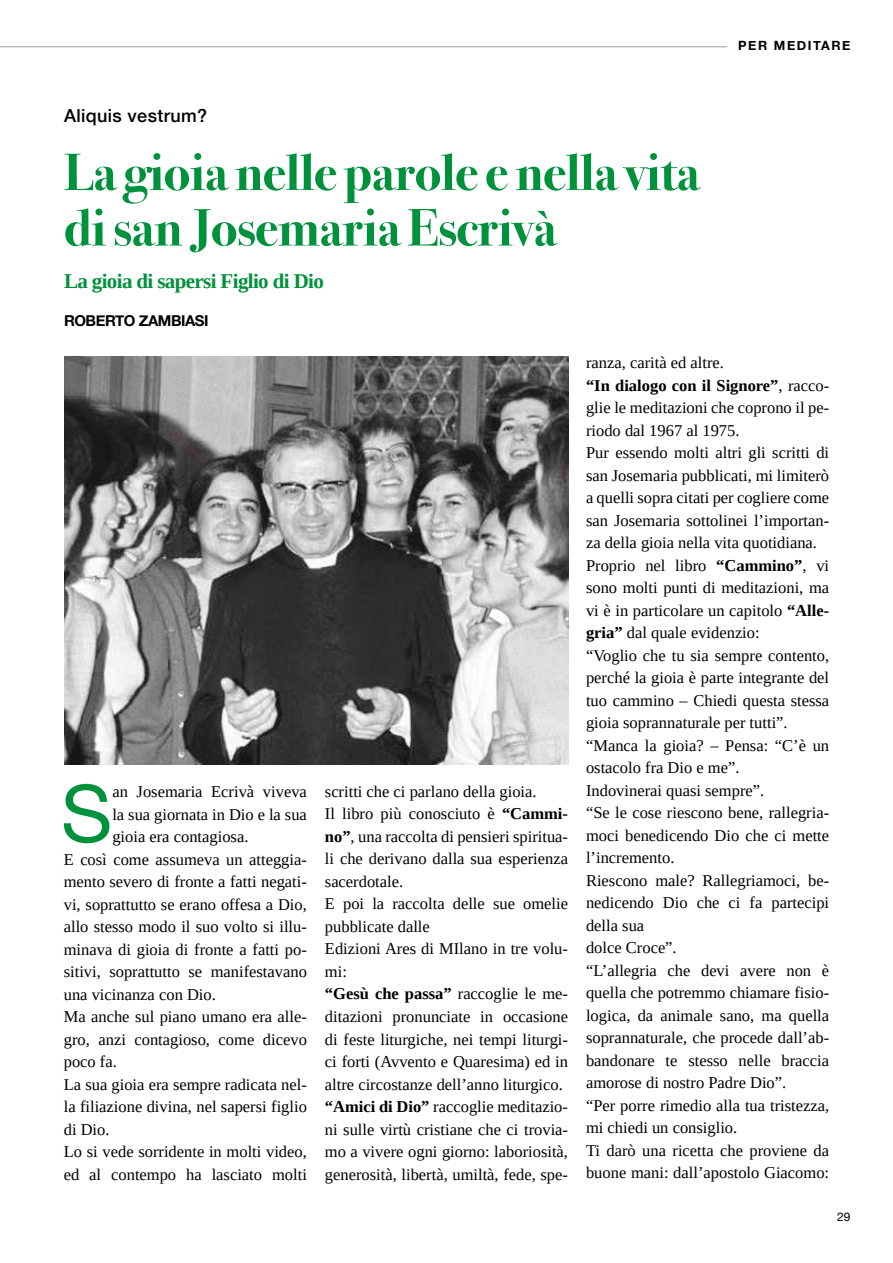
<style>
.page{position:relative;width:893px;height:1263px;background:#fff}
.page>*{position:absolute;margin:0;border:0;box-sizing:border-box;transform-origin:0 0}
.t1{font:79.5px "Helvetica Neue";color:#00913d}
.t2{font:700 52.5px/55.5px "Bodoni Svty Two ITCTT";letter-spacing:-.01em;color:#00913d}
.t3{font:700 21px "Tinos";letter-spacing:-.03em;color:#00913d}
.t4{font:500 18px "Helvetica Neue";letter-spacing:.02em;color:#000}
.t5{font:16.5px/22.5px "Tinos";color:#000}
.t6{font:700 15px "Helvetica Neue";letter-spacing:-.03em;color:#020203}
.t7{font:700 12.75px "Helvetica Neue";letter-spacing:.12em;color:#000}
.t8{font:12px "Helvetica Neue";color:#000}
.s1{font-weight:700}
</style>
<div class="page">
<hr style="left:0;top:46px;width:727px;height:1px;background:#020203">
<img style="left:64px;top:356px;width:504px;height:408px">
<p class="t4" style="left:64px;top:101px;width:145px">Aliquis vestrum?</p>
<h2 class="t2" style="left:64px;top:140px;width:637px">La gioia nelle parole e nella vita di san Josemaria Escrivà</h2>
<p class="t3" style="left:64px;top:267px;width:261px">La gioia di sapersi Figlio di Dio</p>
<p class="t6" style="left:64px;top:309px;width:146px">ROBERTO ZAMBIASI</p>
<p class="t7" style="left:738px;top:36px;width:114px">PER MEDITARE</p>
<h1 class="t1" style="left:61px;top:756px;width:53px">S</h1>
<p class="t5" style="left:112px;top:780px;width:196px">an Josemaria Ecrivà viveva</p>
<p class="t5" style="left:112px;top:803px;width:196px">la sua giornata in Dio e la sua</p>
<p class="t5" style="left:112px;top:825px;width:138px">gioia era contagiosa.</p>
<p class="t5" style="left:64px;top:848px;width:245px">E così come assumeva un atteggia-</p>
<p class="t5" style="left:64px;top:870px;width:245px">mento severo di fronte a fatti negati-</p>
<p class="t5" style="left:64px;top:893px;width:245px">vi, soprattutto se erano offesa a Dio,</p>
<p class="t5" style="left:64px;top:915px;width:245px">allo stesso modo il suo volto si illu-</p>
<p class="t5" style="left:64px;top:938px;width:245px">minava di gioia di fronte a fatti po-</p>
<p class="t5" style="left:64px;top:960px;width:245px">sitivi, soprattutto se manifestavano</p>
<p class="t5" style="left:64px;top:983px;width:154px">una vicinanza con Dio.</p>
<p class="t5" style="left:64px;top:1005px;width:245px">Ma anche sul piano umano era alle-</p>
<p class="t5" style="left:64px;top:1028px;width:245px">gro, anzi contagioso, come dicevo</p>
<p class="t5" style="left:64px;top:1050px;width:55px">poco fa.</p>
<p class="t5" style="left:64px;top:1073px;width:245px">La sua gioia era sempre radicata nel-</p>
<p class="t5" style="left:64px;top:1095px;width:245px">la filiazione divina, nel sapersi figlio</p>
<p class="t5" style="left:64px;top:1118px;width:47px">di Dio.</p>
<p class="t5" style="left:64px;top:1140px;width:245px">Lo si vede sorridente in molti video,</p>
<p class="t5" style="left:64px;top:1163px;width:245px">ed al contempo ha lasciato molti</p>
<p class="t5" style="left:325px;top:780px;width:245px">scritti che ci parlano della gioia.<br>Il libro più conosciuto è <span class="s1">“Cammi&shy;no”</span>, una raccolta di pensieri spiritua&shy;li che derivano dalla sua esperienza sacerdotale.<br>E poi la raccolta delle sue omelie pubblicate dalle<br>Edizioni Ares di MIlano in tre volu&shy;mi:<br><span class="s1">“Gesù che passa”</span> raccoglie le me&shy;ditazioni pronunciate in occasione di feste liturgiche, nei tempi liturgi&shy;ci forti (Avvento e Quaresima) ed in altre circostanze dell’anno liturgico. <span class="s1">“Amici di Dio”</span> raccoglie meditazio&shy;ni sulle virtù cristiane che ci trovia&shy;mo a vivere ogni giorno: laboriosità, generosità, libertà, umiltà, fede, spe-</p>
<p class="t5" style="left:586px;top:351px;width:245px">ranza, carità ed altre.<br><span class="s1">“In dialogo con il Signore”</span>, racco&shy;glie le meditazioni che coprono il pe&shy;riodo dal 1967 al 1975.<br>Pur essendo molti altri gli scritti di san Josemaria pubblicati, mi limiterò a quelli sopra citati per cogliere come san Josemaria sottolinei l’importan&shy;za della gioia nella vita quotidiana.<br>Proprio nel libro <span class="s1">“Cammino”</span>, vi sono molti punti di meditazioni, ma vi è in particolare un capitolo <span class="s1">“Alle&shy;gria”</span> dal quale evidenzio:<br>“Voglio che tu sia sempre contento, perché la gioia è parte integrante del tuo cammino – Chiedi questa stessa gioia soprannaturale per tutti”. “Manca la gioia? – Pensa: “C’è un ostacolo fra Dio e me”.<br>Indovinerai quasi sempre”.<br>“Se le cose riescono bene, rallegria&shy;moci benedicendo Dio che ci mette l’incremento.<br>Riescono male? Rallegriamoci, be&shy;nedicendo Dio che ci fa partecipi della sua<br>dolce Croce”.<br>“L’allegria che devi avere non è quella che potremmo chiamare fisio&shy;logica, da animale sano, ma quella soprannaturale, che procede dall’ab&shy;bandonare te stesso nelle braccia amorose di nostro Padre Dio”.<br>“Per porre rimedio alla tua tristezza, mi chiedi un consiglio.<br>Ti darò una ricetta che proviene da buone mani: dall’apostolo Giacomo:</p>
<p class="t8" style="left:837px;top:1208px;width:15px">29</p>
</div>
